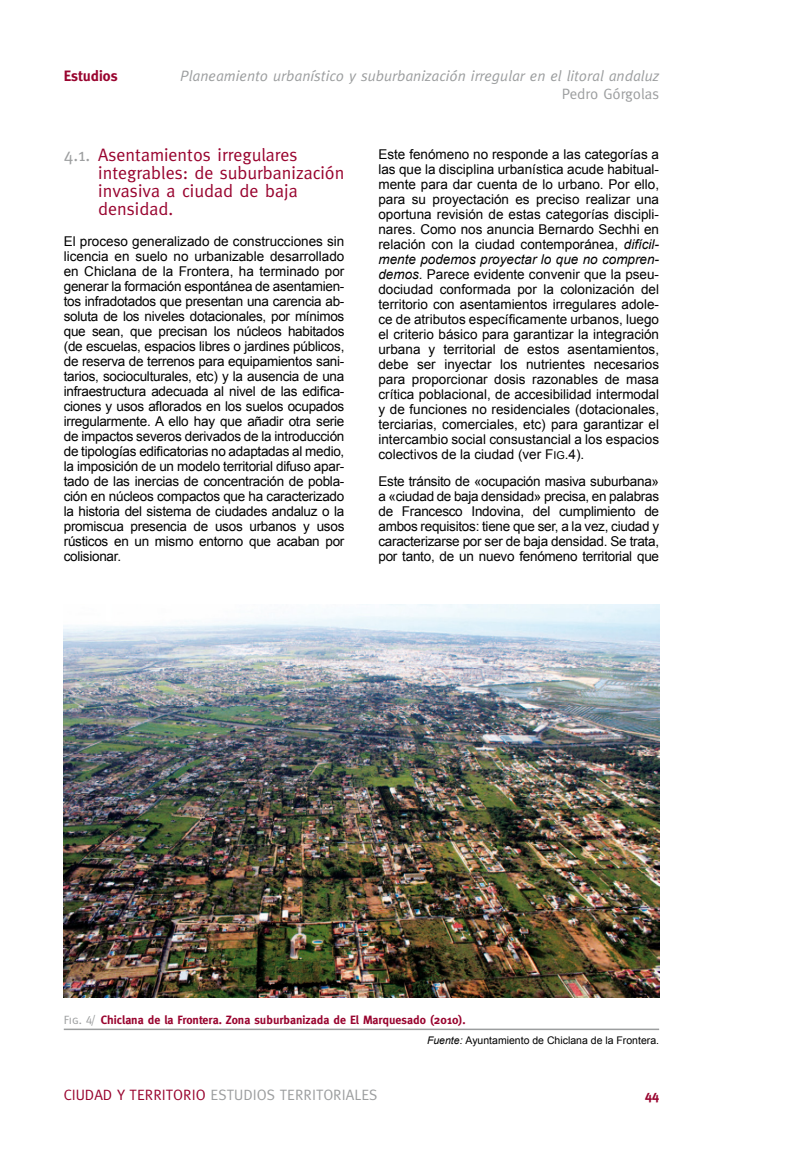
<style>
.page{position:relative;width:808px;height:1149px;background:#fff}
.page>*{position:absolute;margin:0;border:0;box-sizing:border-box;transform-origin:0 0}
.t1{font:18px/18px "Meta";color:#99042f}
.t2{font:italic 15px "Meta";color:#9c9e9f}
.t3{font:15px "Meta";color:#9c9e9f}
.t4{font:700 15px "Meta";color:#99042f}
.t5{font:13.5px/15px "Arial";letter-spacing:-.02em;color:#000;text-align:justify}
.t6{font:700 13.5px "Meta";color:#99042f}
.t7{font:700 12px "Meta";color:#99042f}
.t8{font:10.5px "Arial";color:#000}
.s1{color:#9c9e9f}
.s2{font-style:italic}
.s3{font-family:"Arial MT SC800"}
.s4{font-family:"Arial MT SC800";font-size:10.8px}
.s5{font-family:"Meta Caps";font-weight:400;color:#9c9e9f}
.s6{color:#99042f}
</style>
<div class="page">
<img style="left:64px;top:604px;width:595px;height:392px">
<hr style="left:64px;top:1028px;width:595px;height:1px;background:#9c9e9f">
<p class="t4" style="left:64px;top:67px;width:55px">Estudios</p>
<p class="t2" style="left:180px;top:67px;width:480px">Planeamiento urbanístico y suburbanización irregular en el litoral andaluz</p>
<p class="t3" style="left:562px;top:85px;width:99px">Pedro Górgolas</p>
<p class="t1" style="left:98px;top:146px;width:248px;text-indent:-34px"><span class="s1">4.1.</span> Asentamientos irregulares integrables: de suburbanización invasiva a ciudad de baja densidad.</p>
<p class="t5" style="left:64px;top:234px;width:282px">El proceso generalizado de construcciones sin licencia en suelo no urbanizable desarrollado en Chiclana de la Frontera, ha terminado por generar la formación espontánea de asentamien&shy;tos infradotados que presentan una carencia ab&shy;soluta de los niveles dotacionales, por mínimos que sean, que precisan los núcleos habitados (de escuelas, espacios libres o jardines públicos, de reserva de terrenos para equipamientos sani&shy;tarios, socioculturales, etc) y la ausencia de una infraestructura adecuada al nivel de las edifica&shy;ciones y usos aflorados en los suelos ocupados irregularmente. A ello hay que añadir otra serie de impactos severos derivados de la introducción de tipologías edificatorias no adaptadas al medio, la imposición de un modelo territorial difuso apar&shy;tado de las inercias de concentración de pobla&shy;ción en núcleos compactos que ha caracterizado la historia del sistema de ciudades andaluz o la promiscua presencia de usos urbanos y usos rústicos en un mismo entorno que acaban por colisionar.</p>
<p class="t5" style="left:378px;top:146px;width:282px">Este fenómeno no responde a las categorías a las que la disciplina urbanística acude habitual&shy;mente para dar cuenta de lo urbano. Por ello, para su proyectación es preciso realizar una oportuna revisión de estas categorías discipli&shy;nares. Como nos anuncia Bernardo Sechhi en relación con la ciudad contemporánea, <span class="s2">difícil&shy;mente podemos proyectar lo que no compren&shy;demos.</span> Parece evidente convenir que la pseu&shy;dociudad conformada por la colonización del territorio con asentamientos irregulares adole&shy;ce de atributos específicamente urbanos, luego el criterio básico para garantizar la integración urbana y territorial de estos asentamientos, debe ser inyectar los nutrientes necesarios para proporcionar dosis razonables de masa crítica poblacional, de accesibilidad intermodal y de funciones no residenciales (dotacionales, terciarias, comerciales, etc) para garantizar el intercambio social consustancial a los espacios colectivos de la ciudad (ver <span class="s3">F</span><span class="s4">ig</span> .4).</p>
<p class="t5" style="left:378px;top:474px;width:282px">Este tránsito de «ocupación masiva suburbana» a «ciudad de baja densidad» precisa, en palabras de Francesco Indovina, del cumplimiento de ambos requisitos: tiene que ser, a la vez, ciudad y caracterizarse por ser de baja densidad. Se trata, por tanto, de un nuevo fenómeno territorial que</p>
<p class="t7" style="left:64px;top:1012px;width:403px"><span class="s5">Fig. 4/</span> Chiclana de la Frontera. Zona suburbanizada de El Marquesado (2010).</p>
<p class="t8" style="left:427px;top:1033px;width:234px"><span class="s2">Fuente:</span> Ayuntamiento de Chiclana de la Frontera.</p>
<p class="t3" style="left:64px;top:1085px;width:315px"><span class="s6">CIUDAD Y TERRITORIO</span> ESTUDIOS TERRITORIALES</p>
<p class="t6" style="left:645px;top:1086px;width:16px">44</p>
</div>
